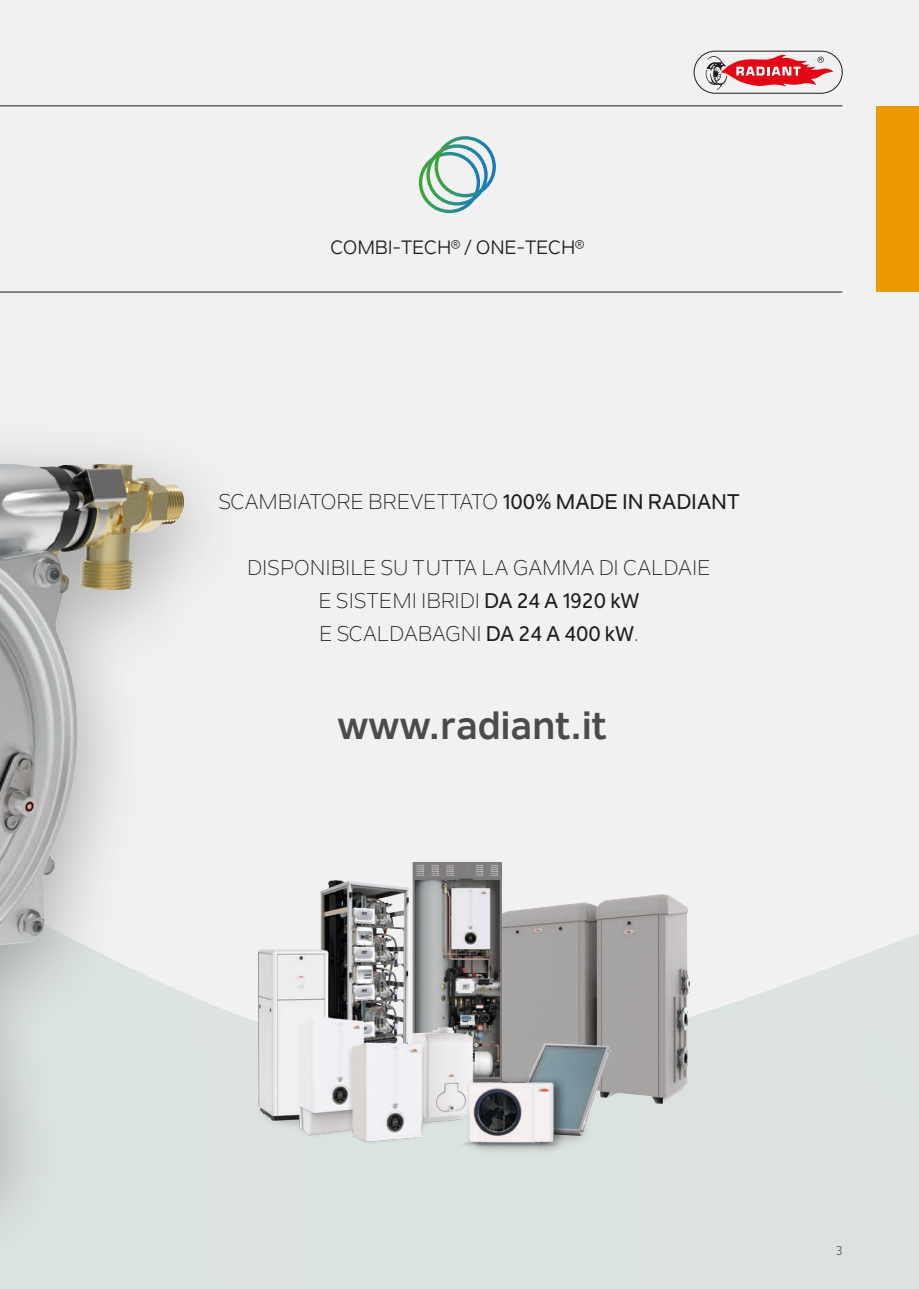
<style>
.page{position:relative;width:919px;height:1289px;background:#fff}
.page>*{position:absolute;margin:0;border:0;box-sizing:border-box;transform-origin:0 0}
.t1{font:700 39.15px "Nolan Next";letter-spacing:.005em;color:#4b4b4a}
.t2{font:21px/33px "Nolan Next";color:#1d1d1b;text-align:center}
.t3{font:19.05px "Nolan Next";letter-spacing:-.01em;color:#1d1d1b}
.t4{font:12.75px "Nolan Next";color:#1d1d1b}
.s1{font-weight:500}
</style>
<div class="page">
<div style="left:0;top:0;width:918px;height:1288px;background:#f1f1f1"></div>
<svg style="left:0;top:934px;width:918px;height:354px;background:#dce3e2"></svg>
<img style="left:645px;top:894px;width:44px;height:210px">
<img style="left:253px;top:862px;width:392px;height:306px">
<div style="left:0;top:320px;width:253px;height:959px;background:#1d1d1b;opacity:.34"></div>
<img style="left:0;top:320px;width:214px;height:912px">
<div style="left:694px;top:51px;width:148px;height:42px;border:1px solid #1d1d1b;border-radius:21px"></div>
<svg style="left:705px;top:54px;width:128px;height:36px"></svg>
<hr style="left:0;top:106px;width:842px;height:1px;background:#1d1d1b">
<hr style="left:0;top:292px;width:842px;height:1px;background:#1d1d1b">
<div style="left:876px;top:106px;width:42px;height:186px;background:#ec9800"></div>
<svg style="left:419px;top:136px;width:77px;height:77px"></svg>
<p class="t3" style="left:330px;top:235px;width:255px">COMBI-TECH® / ONE-TECH®</p>
<p class="t2" style="left:218px;top:485px;width:522px">SCAMBIATORE BREVETTATO <span class="s1">100% MADE IN RADIANT</span></p>
<p class="t2" style="left:247px;top:551px;width:465px">DISPONIBILE SU TUTTA LA GAMMA DI CALDAIE<br>E SISTEMI IBRIDI <span class="s1">DA 24 A 1920 kW<br></span>E SCALDABAGNI <span class="s1">DA 24 A 400 kW</span>.</p>
<h1 class="t1" style="left:337px;top:701px;width:271px">www.radiant.it</h1>
<p class="t4" style="left:836px;top:1242px;width:8px">3</p>
</div>
